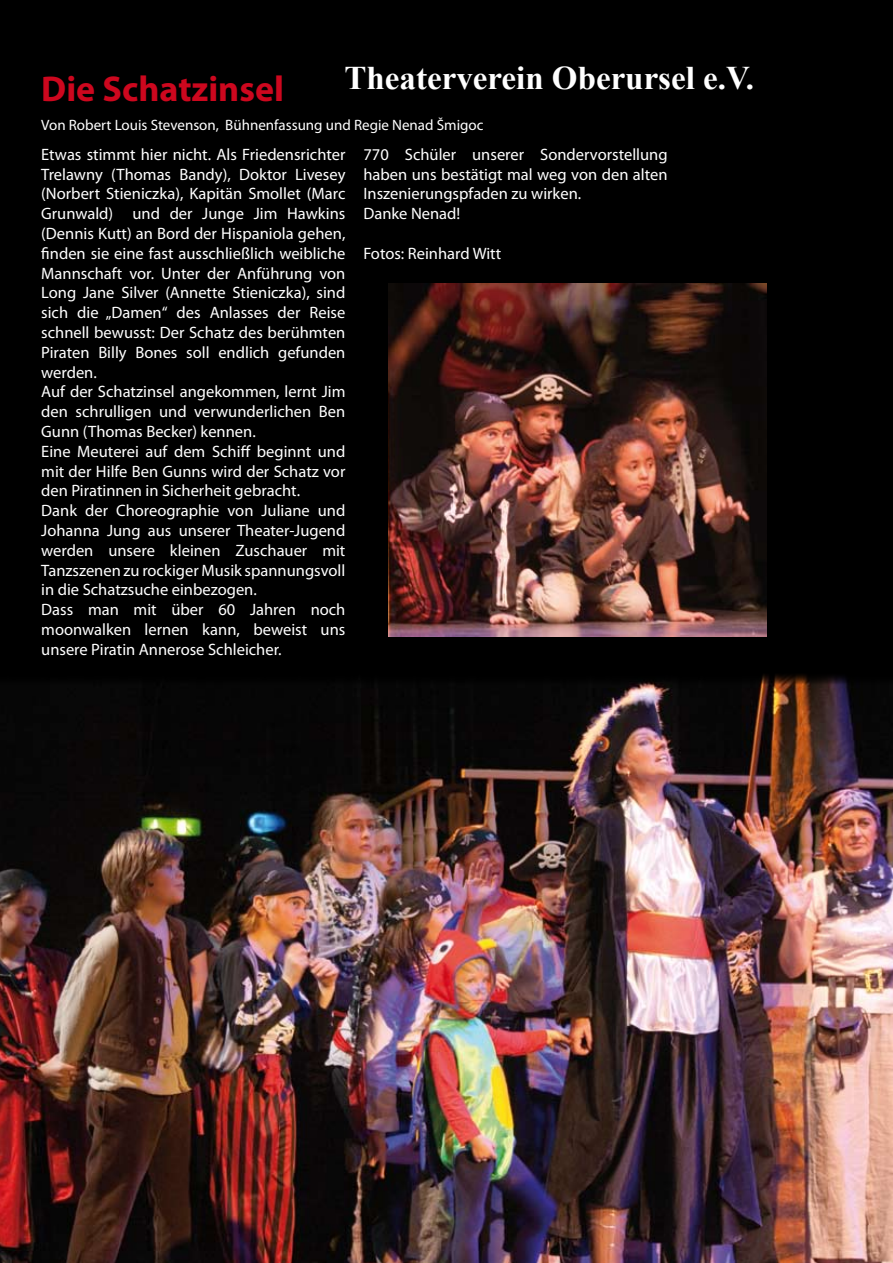
<style>
.page{position:relative;width:893px;height:1263px;background:#fff}
.page>*{position:absolute;margin:0;border:0;box-sizing:border-box;transform-origin:0 0}
.t1{font:700 36px "Myriad Pro";color:#cd071e}
.t2{font:700 33px "Times New Roman";color:#fff}
.t3{font:16.5px/19.8px "Myriad Pro";color:#fff}
.t4{font:15px "Myriad Pro";color:#fff}
</style>
<div class="page">
<div style="left:0;top:0;width:893px;height:689px;background:#000"></div>
<img style="left:0;top:674px;width:893px;height:589px">
<img style="left:388px;top:283px;width:379px;height:353px">
<h2 class="t2" style="left:345px;top:55px;width:411px">Theaterverein Oberursel e.V.</h2>
<h1 class="t1" style="left:41px;top:65px;width:244px">Die Schatzinsel</h1>
<p class="t4" style="left:41px;top:115px;width:444px">Von Robert Louis Stevenson, Bühnenfassung und Regie Nenad Šmigoc</p>
<p class="t3" style="left:41px;top:144px;width:306px">Etwas stimmt hier nicht. Als Friedensrichter Trelawny (Thomas Bandy), Doktor Livesey (Norbert Stieniczka), Kapitän Smollet (Marc Grunwald) und der Junge Jim Hawkins (Dennis Kutt) an Bord der Hispaniola gehen, finden sie eine fast ausschließlich weibliche Mannschaft vor. Unter der Anführung von Long Jane Silver (Annette Stieniczka), sind sich die „Damen“ des Anlasses der Reise schnell bewusst: Der Schatz des berühmten Piraten Billy Bones soll endlich gefunden werden.<br>Auf der Schatzinsel angekommen, lernt Jim den schrulligen und verwunderlichen Ben Gunn (Thomas Becker) kennen.<br>Eine Meuterei auf dem Schiff beginnt und mit der Hilfe Ben Gunns wird der Schatz vor den Piratinnen in Sicherheit gebracht.<br>Dank der Choreographie von Juliane und Johanna Jung aus unserer Theater-Jugend werden unsere kleinen Zuschauer mit Tanzszenen zu rockiger Musik spannungsvoll in die Schatzsuche einbezogen.<br>Dass man mit über 60 Jahren noch moonwalken lernen kann, beweist uns unsere Piratin Annerose Schleicher.</p>
<p class="t3" style="left:363px;top:144px;width:306px">770 Schüler unserer Sondervorstellung haben uns bestätigt mal weg von den alten<br>Inszenierungspfaden zu wirken.<br>Danke Nenad!</p>
<p class="t3" style="left:363px;top:243px;width:139px">Fotos: Reinhard Witt</p>
</div>
